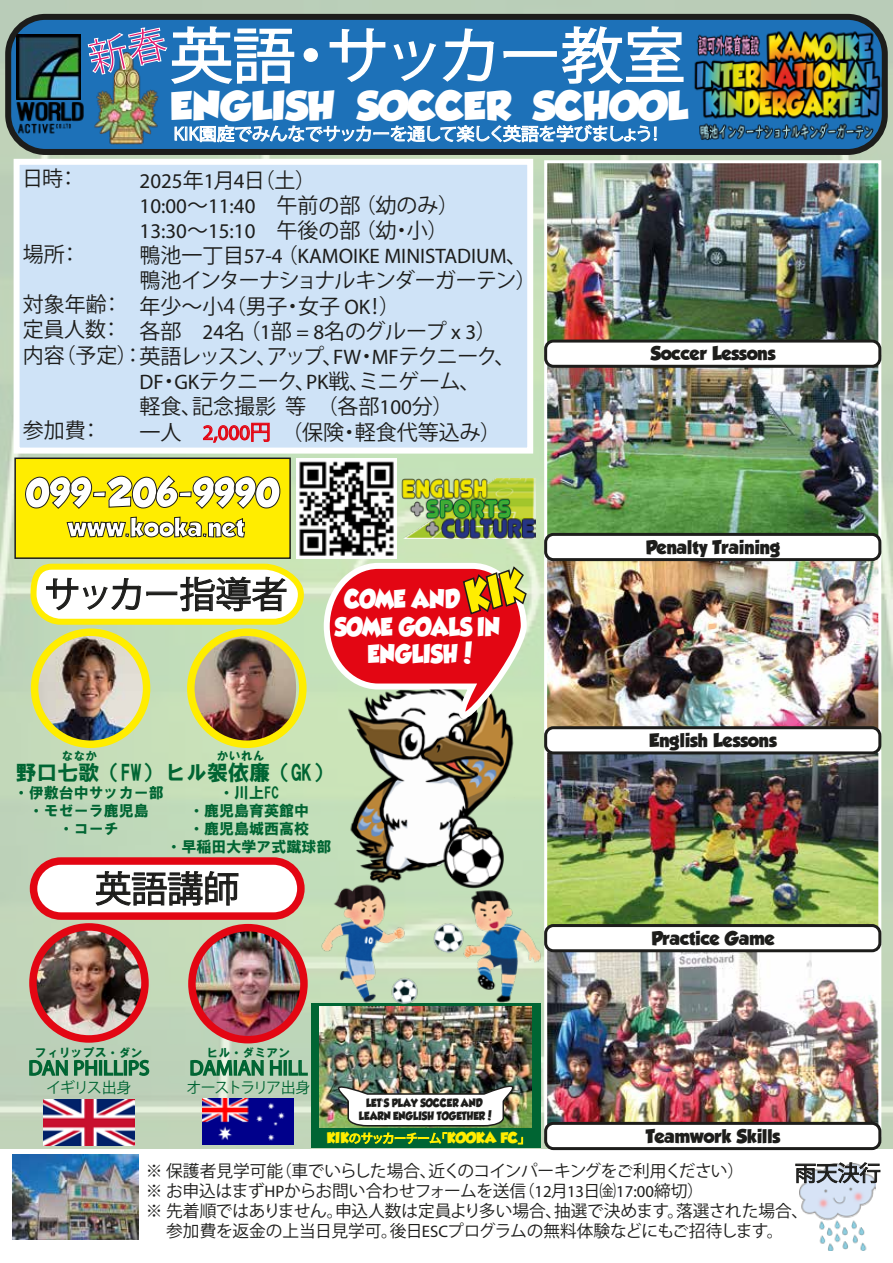
<style>
.page{position:relative;width:893px;height:1263px;background:#fff}
.page>*{position:absolute;margin:0;border:0;box-sizing:border-box;transform-origin:0 0}
.t1{font:60.15px "Koz Go Pr 6 N";letter-spacing:-.02em;color:#fff;scale:1.04 1}
.t2{font:36.3px "GROBOLD";color:#fff}
.t3{font:36px "GROBOLD";color:#fff;scale:1.04 1}
.t4{font:36px "Koz Go Pr 6 N";letter-spacing:-.02em;color:#1d1d1b}
.t5{font:36px "Koz Go Pr 6 N";color:#1d1d1b}
.t6{font:24.15px "GROBOLD";color:#fff}
.t7{font:23.1px "GROBOLD";color:#fff;scale:.89 1}
.t8{font:21.45px "Koz Go Pr 6 N";color:#1d1d1b}
.t9{font:21px/25.2px "Koz Go Pr 6 N";letter-spacing:-.01em;color:#1d1d1b}
.t10{font:21px "Myriad Pro";color:#1d1d1b}
.t11{font:21px "Myriad Pro";color:#006533}
.t12{font:21px "HG Soei Kakugothic UB";color:#006533}
.t13{font:17.25px "GROBOLD";color:#1d1d1b}
.t14{font:17.25px "Koz Go Pr 6 N";letter-spacing:-.03em;color:#fff;scale:1.04 1}
.t15{font:16.65px "Koz Go Pr 6 N";letter-spacing:-.02em;color:#1d1d1b}
.t16{font:16.65px "Koz Go Pr 6 N";color:#1d1d1b}
.t17{font:15px/18px "HG Soei Kakugothic UB";color:#006533;text-align:center}
.t18{font:15px "Koz Go Pr 6 N";letter-spacing:-.1em;color:#006533}
.t19{font:15px "Koz Go Pr 6 N";letter-spacing:-.08em;color:#006533}
.t20{font:13.5px "GROBOLD";color:#ffed00}
.t21{font:12px "HG Soei Kakugothic UB";color:#006533}
.t22{font:10.5px/12.6px "GROBOLD";color:#1d1d1b;text-align:center;scale:.89 1}
.s1{font-family:"Koz Go Pr 6 N"}
.s2{font-family:"Myriad Pro"}
.s3{font-family:"Myriad Pro";color:#e30613}
.s4{color:#e30613}
.s5{font-family:"Koz Go Pr 6 N";font-size:12px}
</style>
<div class="page">
<img style="left:0;top:0;width:893px;height:1148px">
<div style="left:8px;top:17px;width:877px;height:135px;background:#1d71b8;border-radius:37px"></div>
<div style="left:5px;top:14px;width:883px;height:141px;border:6px solid #1d1d1b;border-radius:37px"></div>
<div style="left:304px;top:48px;width:14px;height:14px;border:2px solid #fff;border-radius:50%"></div>
<svg style="left:329px;top:28px;width:57px;height:54px"></svg>
<svg style="left:393px;top:28px;width:102px;height:54px"></svg>
<svg style="left:503px;top:26px;width:181px;height:58px"></svg>
<svg style="left:174px;top:124px;width:483px;height:19px"></svg>
<img style="left:694px;top:26px;width:188px;height:99px">
<img style="left:699px;top:122px;width:175px;height:18px">
<img style="left:15px;top:102px;width:63px;height:32px">
<img style="left:17px;top:35px;width:64px;height:65px">
<img style="left:78px;top:50px;width:81px;height:95px">
<img style="left:800px;top:1183px;width:76px;height:67px">
<svg style="left:795px;top:1162px;width:85px;height:21px"></svg>
<img style="left:12px;top:1154px;width:127px;height:85px">
<img style="left:296px;top:458px;width:100px;height:100px">
<div style="left:14px;top:159px;width:519px;height:295px;background:#cfe3f7;border:6px solid #fff"></div>
<svg style="left:203px;top:422px;width:67px;height:21px"></svg>
<img style="left:31px;top:632px;width:112px;height:112px;border-radius:56px">
<div style="left:31px;top:628px;width:119px;height:120px;border:8px solid #ffed00;border-radius:50%"></div>
<img style="left:193px;top:632px;width:103px;height:112px">
<div style="left:187px;top:628px;width:120px;height:120px;border:8px solid #ffed00;border-radius:50%"></div>
<img style="left:43px;top:1099px;width:92px;height:46px">
<img style="left:33px;top:927px;width:112px;height:112px;border-radius:56px">
<div style="left:29px;top:923px;width:120px;height:120px;border:8px solid #e30613;border-radius:50%"></div>
<svg style="left:28px;top:1050px;width:122px;height:29px;background:#88b293"></svg>
<svg style="left:189px;top:1050px;width:120px;height:35px;background:#93bb9c"></svg>
<img style="left:202px;top:1099px;width:92px;height:45px">
<img style="left:192px;top:928px;width:112px;height:112px;border-radius:56px">
<div style="left:188px;top:924px;width:120px;height:119px;border:8px solid #e30613;border-radius:50%"></div>
<div style="left:311px;top:1003px;width:229px;height:145px;background:#006533"></div>
<img style="left:319px;top:1007px;width:213px;height:67px">
<img style="left:319px;top:1074px;width:213px;height:71px">
<img style="left:401px;top:478px;width:135px;height:60px">
<img style="left:343px;top:765px;width:174px;height:125px">
<svg style="left:28px;top:561px;width:279px;height:67px"></svg>
<div style="left:34px;top:861px;width:267px;height:55px;background:#fff;border-radius:28px"></div>
<div style="left:30px;top:857px;width:275px;height:63px;border:8px solid #e30613;border-radius:28px"></div>
<svg style="left:95px;top:871px;width:144px;height:35px"></svg>
<div style="left:14px;top:457px;width:277px;height:102px;background:#ffed00;border:2px solid #1d1d1b"></div>
<svg style="left:25px;top:475px;width:256px;height:34px"></svg>
<svg style="left:66px;top:516px;width:179px;height:22px"></svg>
<img style="left:313px;top:879px;width:111px;height:128px">
<img style="left:431px;top:889px;width:111px;height:116px">
<img style="left:548px;top:560px;width:329px;height:167px">
<div style="left:544px;top:553px;width:337px;height:183px;border:3px solid #fff"></div>
<svg style="left:709px;top:624px;width:6px;height:5px"></svg>
<svg style="left:677px;top:628px;width:7px;height:7px"></svg>
<img style="left:548px;top:951px;width:329px;height:172px">
<div style="left:544px;top:942px;width:337px;height:195px;border:3px solid #fff"></div>
<img style="left:548px;top:367px;width:329px;height:167px">
<div style="left:544px;top:357px;width:337px;height:194px;border:3px solid #fff"></div>
<img style="left:548px;top:753px;width:329px;height:172px">
<div style="left:544px;top:749px;width:337px;height:195px;border:3px solid #fff"></div>
<img style="left:548px;top:164px;width:329px;height:177px">
<div style="left:544px;top:160px;width:337px;height:195px;border:3px solid #fff"></div>
<div style="left:546px;top:341px;width:334px;height:25px;background:#fff;border-radius:8px"></div>
<div style="left:544px;top:340px;width:337px;height:28px;border:3px solid #1d1d1b;border-radius:8px"></div>
<div style="left:546px;top:925px;width:334px;height:26px;background:#fff;border-radius:8px"></div>
<div style="left:544px;top:924px;width:337px;height:28px;border:3px solid #1d1d1b;border-radius:8px"></div>
<div style="left:546px;top:1123px;width:334px;height:25px;background:#fff;border-radius:8px"></div>
<div style="left:544px;top:1122px;width:337px;height:28px;border:3px solid #1d1d1b;border-radius:8px"></div>
<svg style="left:585px;top:442px;width:7px;height:4px"></svg>
<div style="left:546px;top:534px;width:334px;height:26px;background:#fff;border-radius:8px"></div>
<div style="left:544px;top:533px;width:337px;height:28px;border:3px solid #1d1d1b;border-radius:8px"></div>
<div style="left:546px;top:728px;width:334px;height:25px;background:#fff;border-radius:8px"></div>
<div style="left:544px;top:726px;width:337px;height:28px;border:3px solid #1d1d1b;border-radius:8px"></div>
<svg style="left:86px;top:26px;width:209px;height:59px"></svg>
<svg style="left:321px;top:560px;width:209px;height:205px;background:#c96860"></svg>
<h1 class="t1" style="left:170px;top:22px;width:497px">英語・サッカー教室</h1>
<h3 class="t3" style="left:170px;top:84px;width:499px">ENGLISH SOCCER SCHOOL</h3>
<p class="t14" style="left:174px;top:124px;width:473px">KIK園庭でみんなでサッカーを通して楽しく英語を学びましょう！</p>
<p class="t9" style="left:22px;top:166px;width:58px">日時：</p>
<p class="t10" style="left:140px;top:168px;width:178px">2025<span class="s1">年</span>1<span class="s1">月</span>4<span class="s1">日（土）</span></p>
<p class="t9" style="left:140px;top:193px;width:321px"><span class="s2">10:00</span>～<span class="s2">11:40</span>　午前の部（幼のみ）<br><span class="s2">13:30</span>～<span class="s2">15:10</span>　午後の部（幼・小）</p>
<p class="t10" style="left:140px;top:243px;width:389px"><span class="s1">鴨池一丁目</span>57-4 <span class="s1">（</span>KAMOIKE MINISTADIUM<span class="s1">、</span></p>
<p class="t9" style="left:140px;top:268px;width:399px">鴨池インターナショナルキンダーガーテン）年少～小4（男子・女子 <span class="s2">OK</span>！）<br>各部　<span class="s2">24</span>名（<span class="s2">1</span>部 <span class="s2">= 8</span>名のグループ <span class="s2">x 3</span>）<br>英語レッスン、アップ、<span class="s2">FW</span>・<span class="s2">MF</span>テクニーク、<br><span class="s2">DF</span>・<span class="s2">GK</span>テクニーク、<span class="s2">PK</span>戦、ミニゲーム、<br>軽食、記念撮影 等　（各部<span class="s2">100</span>分）<br>一人　<span class="s3">2,000</span><span class="s4">円</span>　（保険・軽食代等込み）</p>
<p class="t9" style="left:23px;top:242px;width:59px">場所：</p>
<p class="t9" style="left:23px;top:292px;width:122px">対象年齢：定員人数：内容（予定）：</p>
<p class="t9" style="left:23px;top:418px;width:80px">参加費：</p>
<h2 class="t2" style="left:25px;top:471px;width:256px">099-206-9990</h2>
<p class="t6" style="left:68px;top:513px;width:178px">www.kooka.net</p>
<h3 class="t4" style="left:44px;top:574px;width:245px">サッカー指導者</h3>
<p class="t7" style="left:344px;top:585px;width:131px">COME AND</p>
<p class="t7" style="left:335px;top:613px;width:187px">SOME GOALS IN</p>
<p class="t7" style="left:367px;top:640px;width:121px">ENGLISH!</p>
<p class="t21" style="left:217px;top:749px;width:49px">かいれん</p>
<p class="t21" style="left:62px;top:749px;width:38px">ななか</p>
<p class="t12" style="left:15px;top:762px;width:319px">野口七歌（FW）ヒル袈依廉（GK）</p>
<p class="t17" style="left:14px;top:784px;width:151px">・伊敷台中サッカー部・モゼーラ鹿児島<br>・コーチ</p>
<p class="t17" style="left:167px;top:784px;width:166px">・川上FC<br>・鹿児島育英館中<br>・鹿児島城西高校<br>・早稲田大学ア式蹴球部</p>
<h3 class="t5" style="left:95px;top:868px;width:145px">英語講師</h3>
<p class="t21" style="left:35px;top:1047px;width:109px">フィリップス・ダン</p>
<p class="t11" style="left:28px;top:1055px;width:123px">DAN PHILLIPS</p>
<p class="t19" style="left:46px;top:1079px;width:87px">イギリス出身</p>
<p class="t21" style="left:207px;top:1047px;width:85px">ヒル・ダミアン</p>
<p class="t11" style="left:189px;top:1055px;width:120px">DAMIAN HILL</p>
<p class="t18" style="left:186px;top:1079px;width:126px">オーストラリア出身</p>
<p class="t22" style="left:359px;top:1097px;width:151px">LET<span class="s1">ʻ</span>S PLAY SOCCER AND<br>LEARN ENGLISH TOGETHER!</p>
<p class="t20" style="left:327px;top:1129px;width:199px">KIK<span class="s5">のサッカーチーム「</span>KOOKA FC<span class="s1">」</span></p>
<p class="t13" style="left:651px;top:343px;width:126px">Soccer Lessons</p>
<p class="t13" style="left:646px;top:536px;width:136px">Penalty Training</p>
<p class="t13" style="left:649px;top:730px;width:129px">English Lessons</p>
<p class="t13" style="left:651px;top:928px;width:125px">Practice Game</p>
<p class="t13" style="left:646px;top:1125px;width:136px">Teamwork Skills</p>
<p class="t15" style="left:146px;top:1161px;width:600px">※ 保護者見学可能（車でいらした場合、近くのコインパーキングをご利用ください）</p>
<p class="t15" style="left:146px;top:1181px;width:559px">※ お申込はまず<span class="s2">HP</span>からお問い合わせフォームを送信（<span class="s2">12</span>月<span class="s2">13</span>日㈮<span class="s2">17:00</span>締切）</p>
<p class="t16" style="left:146px;top:1201px;width:664px">※ 先着順ではありません。申込人数は定員より多い場合、抽選で決めます。落選された場合、</p>
<p class="t15" style="left:166px;top:1221px;width:619px">参加費を返金の上当日見学可。後日<span class="s2">ESC</span>プログラムの無料体験などにもご招待します。</p>
<p class="t8" style="left:795px;top:1161px;width:87px">雨天決行</p>
</div>
